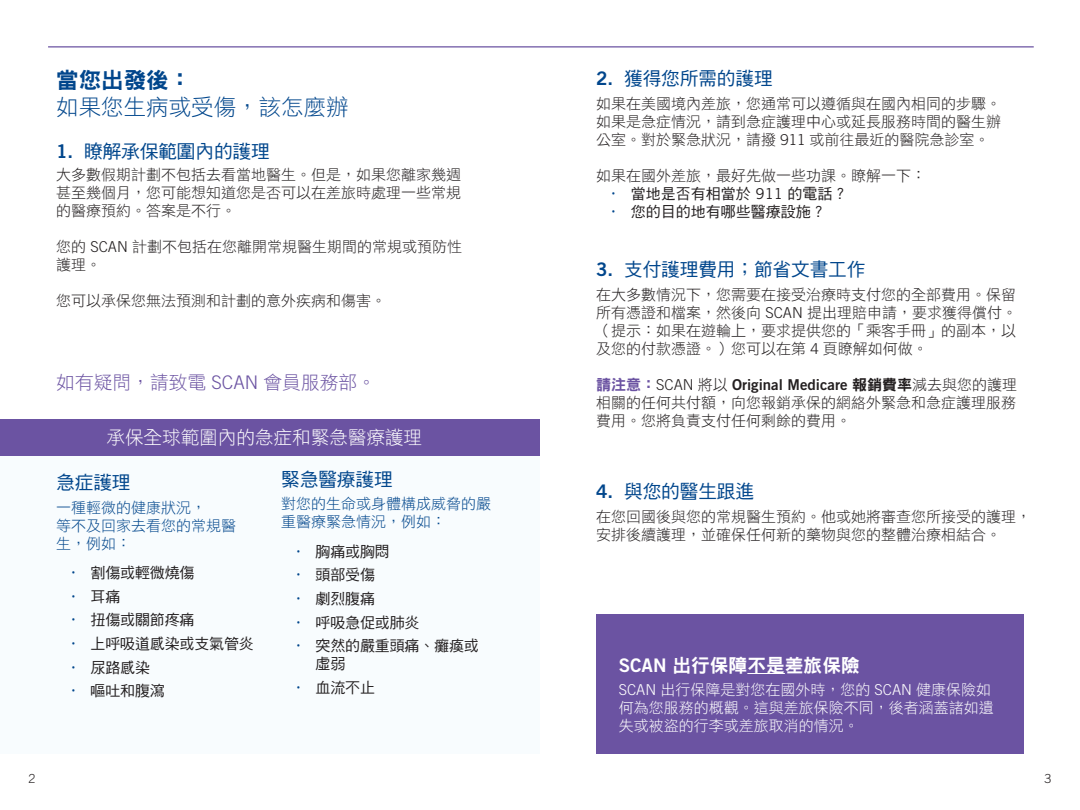
<style>
.page{position:relative;width:1080px;height:810px;background:#fff}
.page>*{position:absolute;margin:0;border:0;box-sizing:border-box;transform-origin:0 0}
.t1{font:22.5px/27px "DF Hei Std W3";color:#01468c}
.Subhead{font:18.75px "DF Hei Std W5";letter-spacing:-.01em;color:#01468c}
.t2{font:18.75px "DF Hei Std W3";color:#6b53a2}
.Intro_Paragraph{font:18.75px "DF Hei Std W3";letter-spacing:-.01em;color:#fff}
.t3{font:18.75px "DF Hei Std W9";color:#fff}
.t4{font:15px/18px "DF Hei Std W3";color:#231f20;text-align:justify}
.Copy{font:15px/18px "DF Hei Std W5";letter-spacing:-.01em;color:#231f20}
.t5{font:15px/18px "DF Hei Std W3";color:#fff}
.t6{font:15px/18px "DF Hei Std W3";color:#01468c}
.t7{font:300 12.5px "Trade Gothic LT Std";color:#231f20}
.s1{font-family:"DF Hei Std W9"}
.s2{font-family:"Trade Gothic LT Std Bd 2"}
.s3{font-family:"Trade Gothic LT Std";font-weight:300}
.s4{font-family:"Trade Gothic LT Std"}
.s5{font-family:"DF Hei Std W9";color:#6b53a2}
</style>
<div class="page">
<hr style="left:48px;top:46px;width:986px;height:1px;background:#6b53a2">
<div style="left:596px;top:615px;width:428px;height:139px;background:#6b53a2"></div>
<hr style="left:747px;top:673px;width:38px;height:1px;background:#fff">
<div style="left:0;top:437px;width:540px;height:317px;background:#f8fcfe"></div>
<div style="left:0;top:419px;width:540px;height:36px;background:#6b53a2"></div>
<p class="t1" style="left:56px;top:66px;width:294px"><span class="s1">當您出發後：<br></span>如果您生病或受傷，該怎麼辦</p>
<p class="Subhead" style="left:56px;top:141px;width:215px"><span class="s2">1.</span> 瞭解承保範圍內的護理</p>
<p class="t4" style="left:56px;top:165px;width:406px">大多數假期計劃不包括去看當地醫生。但是，如果您離家幾週甚至幾個月，您可能想知道您是否可以在差旅時處理一些常規的醫療預約。答案是不行。</p>
<p class="t4" style="left:56px;top:237px;width:407px">您的 <span class="s3">SCAN</span> 計劃不包括在您離開常規醫生期間的常規或預防性護理。</p>
<p class="t4" style="left:56px;top:291px;width:331px">您可以承保您無法預測和計劃的意外疾病和傷害。</p>
<p class="t2" style="left:56px;top:372px;width:321px">如有疑問，請致電 <span class="s3">SCAN</span> 會員服務部。</p>
<p class="Intro_Paragraph" style="left:106px;top:427px;width:317px">承保全球範圍內的急症和緊急醫療護理</p>
<p class="Subhead" style="left:56px;top:472px;width:76px">急症護理</p>
<p class="t6" style="left:56px;top:498px;width:181px">一種輕微的健康狀況，<br>等不及回家去看您的常規醫生，例如：</p>
<p class="Copy" style="left:90px;top:564px;width:106px">割傷或輕微燒傷</p>
<p class="Copy" style="left:90px;top:587px;width:31px">耳痛</p>
<p class="Copy" style="left:90px;top:611px;width:106px">扭傷或關節疼痛</p>
<p class="Copy" style="left:90px;top:634px;width:165px">上呼吸道感染或支氣管炎</p>
<p class="Copy" style="left:90px;top:658px;width:61px">尿路感染</p>
<p class="Copy" style="left:90px;top:682px;width:76px">嘔吐和腹瀉</p>
<p class="Subhead" style="left:281px;top:469px;width:113px">緊急醫療護理</p>
<p class="t6" style="left:281px;top:495px;width:211px">對您的生命或身體構成威脅的嚴重醫療緊急情況，例如：</p>
<p class="Copy" style="left:315px;top:542px;width:76px">胸痛或胸悶</p>
<p class="Copy" style="left:315px;top:566px;width:61px">頭部受傷</p>
<p class="Copy" style="left:315px;top:589px;width:61px">劇烈腹痛</p>
<p class="Copy" style="left:315px;top:613px;width:106px">呼吸急促或肺炎</p>
<p class="Copy" style="left:315px;top:637px;width:165px">突然的嚴重頭痛、癱瘓或虛弱</p>
<p class="Copy" style="left:315px;top:678px;width:61px">血流不止</p>
<p class="Subhead" style="left:596px;top:68px;width:178px"><span class="s2">2.</span> 獲得您所需的護理</p>
<p class="t4" style="left:596px;top:94px;width:406px">如果在美國境內差旅，您通常可以遵循與在國內相同的步驟。如果是急症情況，請到急症護理中心或延長服務時間的醫生辦公室。對於緊急狀況，請撥 <span class="s3">911</span> 或前往最近的醫院急診室。</p>
<p class="t4" style="left:596px;top:166px;width:331px">如果在國外差旅，最好先做一些功課。瞭解一下：</p>
<p class="Copy" style="left:631px;top:184px;width:218px">當地是否有相當於 <span class="s4">911</span> 的電話？</p>
<p class="Copy" style="left:631px;top:202px;width:196px">您的目的地有哪些醫療設施？</p>
<p class="Subhead" style="left:596px;top:260px;width:271px"><span class="s2">3.</span> 支付護理費用；節省文書工作</p>
<p class="t4" style="left:596px;top:285px;width:422px">在大多數情況下，您需要在接受治療時支付您的全部費用。保留所有憑證和檔案，然後向 <span class="s3">SCAN</span> 提出理賠申請，要求獲得償付。（提示：如果在遊輪上，要求提供您的「乘客手冊」的副本，以及您的付款憑證。）您可以在第 <span class="s3">4</span> 頁瞭解如何做。</p>
<p class="t4" style="left:596px;top:375px;width:422px"><span class="s5">請注意：</span><span class="s3">SCAN</span> 將以 <span class="s2">Original Medicare</span> <span class="s1">報銷費率</span>減去與您的護理相關的任何共付額，向您報銷承保的網絡外緊急和急症護理服務費用。您將負責支付任何剩餘的費用。</p>
<p class="Subhead" style="left:596px;top:481px;width:159px"><span class="s2">4.</span> 與您的醫生跟進</p>
<p class="t4" style="left:596px;top:507px;width:436px">在您回國後與您的常規醫生預約。他或她將審查您所接受的護理，安排後續護理，並確保任何新的藥物與您的整體治療相結合。</p>
<p class="t3" style="left:619px;top:655px;width:243px"><span class="s2">SCAN</span> 出行保障不是差旅保險</p>
<p class="t5" style="left:619px;top:681px;width:376px"><span class="s3">SCAN</span> 出行保障是對您在國外時，您的 <span class="s3">SCAN</span> 健康保險如何為您服務的概觀。這與差旅保險不同，後者涵蓋諸如遺失或被盜的行李或差旅取消的情況。</p>
<p class="t7" style="left:29px;top:771px;width:8px">2</p>
<p class="t7" style="left:1044px;top:771px;width:8px">3</p>
</div>
